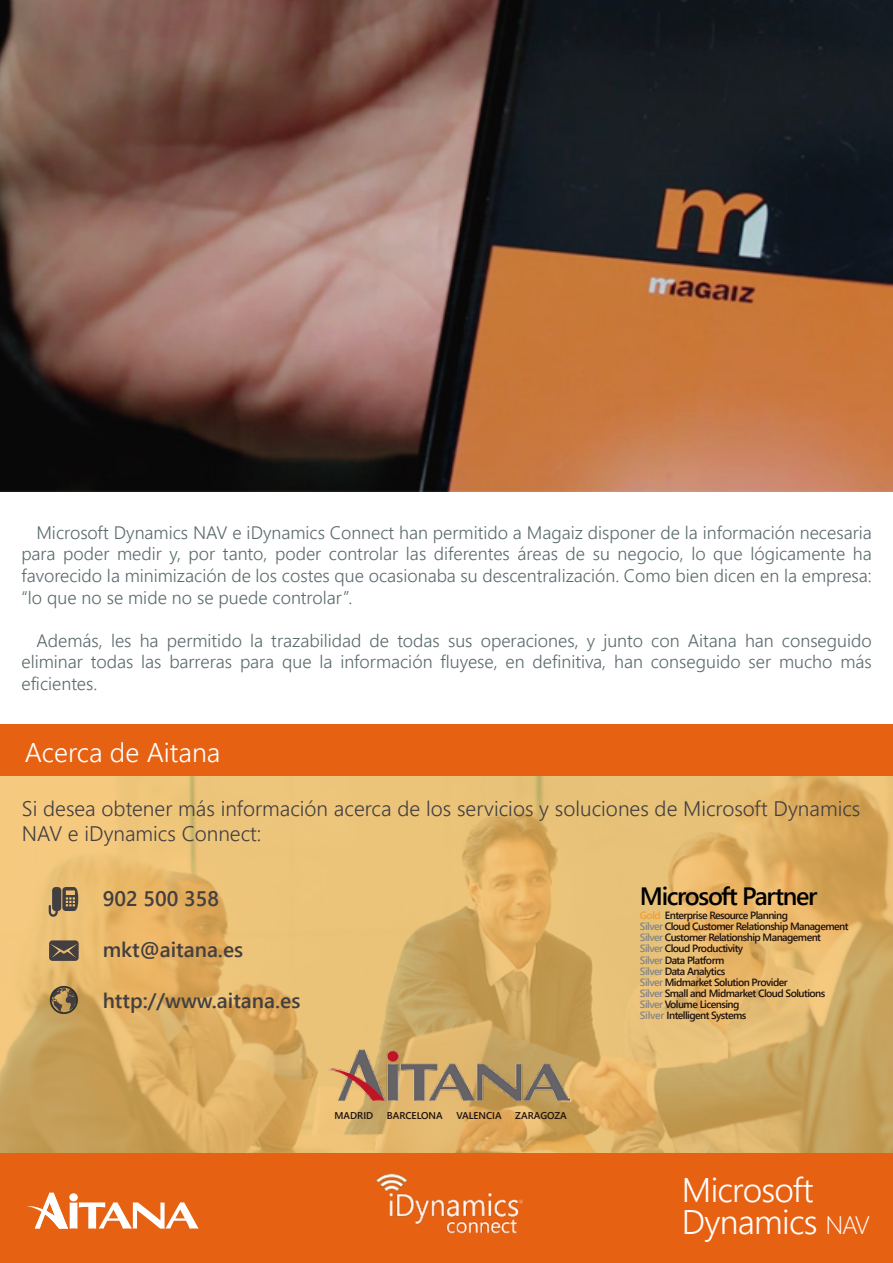
<style>
.page{position:relative;width:893px;height:1263px;background:#fff}
.page>*{position:absolute;margin:0;border:0;box-sizing:border-box;transform-origin:0 0}
.t1{font:300 34.05px/32.1px "Segoe UI";letter-spacing:-.02em;color:#fff}
.t2{font:300 27px "Segoe UI";color:#fff}
.t3{font:600 25.05px "Segoe UI";letter-spacing:-.055em;color:#010001}
.t4{font:300 21px/25.2px "Segoe UI";color:#433f40}
.t5{font:600 21px "Segoe UI";color:#433f40}
.t6{font:300 18px/21.6px "Segoe UI";color:#5b6a6d;text-align:justify}
.t7{font:600 10.5px/11.1px "Segoe UI";letter-spacing:-.055em;color:#1e120d}
.t8{font:600 9.9px "Segoe UI";color:#1e120d}
.s1{color:#f29f33}
.s2{color:#858585}
.s3{font-size:25.2px}
</style>
<div class="page">
<img style="left:0;top:0;width:893px;height:492px">
<img style="left:0;top:776px;width:893px;height:377px">
<div style="left:0;top:1153px;width:893px;height:110px;background:#e76112"></div>
<div style="left:0;top:725px;width:892px;height:51px;background:#e76112"></div>
<svg style="left:48px;top:887px;width:30px;height:31px"></svg>
<svg style="left:49px;top:940px;width:30px;height:21px"></svg>
<svg style="left:51px;top:988px;width:26px;height:24px"></svg>
<div style="left:50px;top:986px;width:28px;height:28px;border:2px solid #2f302c;border-radius:50%"></div>
<img style="left:326px;top:1049px;width:243px;height:52px">
<svg style="left:27px;top:1193px;width:172px;height:36px"></svg>
<img style="left:363px;top:1121px;width:180px;height:113px">
<p class="t6" style="left:21px;top:521px;width:852px;text-indent:15px">Microsoft Dynamics NAV e iDynamics Connect han permitido a Magaiz disponer de la información necesaria para poder medir y, por tanto, poder controlar las diferentes áreas de su negocio, lo que lógicamente ha favorecido la minimización de los costes que ocasionaba su descentralización. Como bien dicen en la empresa: “lo que no se mide no se puede controlar”.</p>
<p class="t6" style="left:21px;top:629px;width:852px;text-indent:15px">Además, les ha permitido la trazabilidad de todas sus operaciones, y junto con Aitana han conseguido eliminar todas las barreras para que la información fluyese, en definitiva, han conseguido ser mucho más eficientes.</p>
<h2 class="t2" style="left:25px;top:730px;width:197px">Acerca de Aitana</h2>
<p class="t4" style="left:22px;top:795px;width:840px">Si desea obtener más información acerca de los servicios y soluciones de Microsoft Dynamics<br>NAV e iDynamics Connect:</p>
<p class="t5" style="left:103px;top:882px;width:118px">902 500 358</p>
<p class="t5" style="left:103px;top:933px;width:142px">mkt@aitana.es</p>
<p class="t5" style="left:103px;top:983px;width:199px">http://www.aitana.es</p>
<p class="t8" style="left:334px;top:1107px;width:40px">MADRID</p>
<p class="t8" style="left:387px;top:1107px;width:57px">BARCELONA</p>
<p class="t8" style="left:456px;top:1107px;width:47px">VALENCIA</p>
<p class="t8" style="left:515px;top:1107px;width:53px">ZARAGOZA</p>
<h3 class="t3" style="left:640px;top:876px;width:179px">Microsoft Partner</h3>
<p class="t7" style="left:640px;top:910px;width:210px"><span class="s1">Gold</span> Enterprise Resource Planning<br><span class="s2">Silver</span> Cloud Customer Relationship Management <span class="s2">Silver</span> Customer Relationship Management<br><span class="s2">Silver</span> Cloud Productivity<br><span class="s2">Silver</span> Data Platform<br><span class="s2">Silver</span> Data Analytics<br><span class="s2">Silver</span> Midmarket Solution Provider<br><span class="s2">Silver</span> Small and Midmarket Cloud Solutions <span class="s2">Silver</span> Volume Licensing<br><span class="s2">Silver</span> Intelligent Systems</p>
<h1 class="t1" style="left:682px;top:1172px;width:190px">Microsoft<br>Dynamics <span class="s3">NAV</span></h1>
</div>
